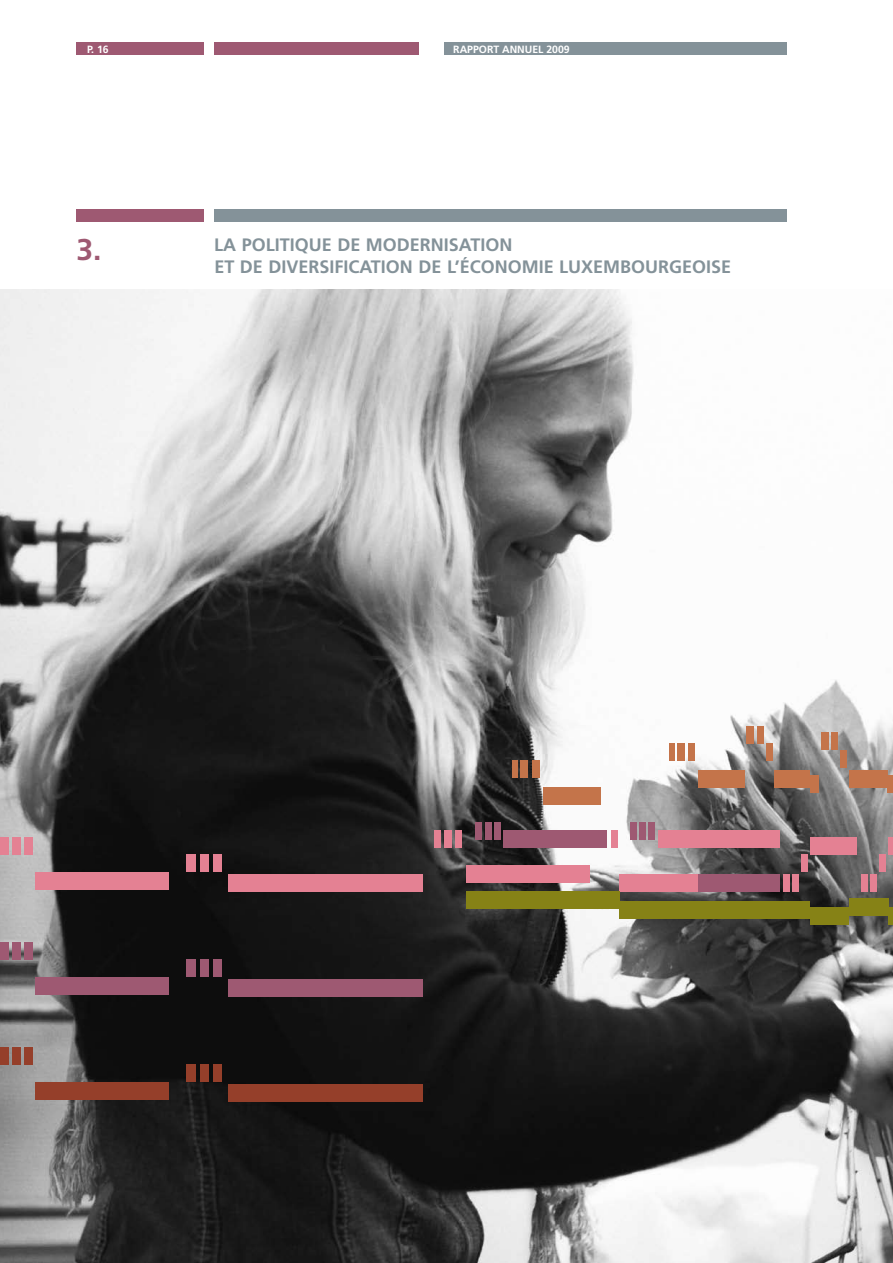
<style>
.page{position:relative;width:893px;height:1263px;background:#fff}
.page>*{position:absolute;margin:0;border:0;box-sizing:border-box;transform-origin:0 0}
.t1{font:700 30px "Frutiger";color:#9e5972}
.t2{font:700 18px "Frutiger";color:#849299}
.t3{font:700 10.5px "Frutiger LT Std";color:#fff}
</style>
<div class="page">
<div style="left:214px;top:43px;width:205px;height:12px;background:#9e5972"></div>
<div style="left:77px;top:43px;width:127px;height:12px;background:#9e5972"></div>
<img style="left:0;top:289px;width:893px;height:974px">
<div style="left:214px;top:210px;width:573px;height:12px;background:#849299"></div>
<div style="left:77px;top:210px;width:127px;height:12px;background:#9e5972"></div>
<div style="left:444px;top:43px;width:343px;height:12px;background:#849299"></div>
<div style="left:0;top:837px;width:9px;height:17px;background:#e48193"></div>
<div style="left:0;top:942px;width:9px;height:18px;background:#9e5972"></div>
<div style="left:0;top:1047px;width:9px;height:18px;background:#953f2a"></div>
<div style="left:186px;top:1065px;width:9px;height:17px;background:#953f2a"></div>
<div style="left:186px;top:959px;width:9px;height:17px;background:#9e5972"></div>
<div style="left:186px;top:854px;width:9px;height:17px;background:#e48193"></div>
<div style="left:434px;top:830px;width:7px;height:18px;background:#e48193"></div>
<div style="left:475px;top:822px;width:7px;height:17px;background:#9e5972"></div>
<div style="left:630px;top:822px;width:7px;height:17px;background:#9e5972"></div>
<div style="left:639px;top:822px;width:7px;height:17px;background:#9e5972"></div>
<div style="left:648px;top:822px;width:7px;height:17px;background:#9e5972"></div>
<div style="left:512px;top:760px;width:5px;height:18px;background:#c4744a"></div>
<div style="left:669px;top:743px;width:5px;height:18px;background:#c4744a"></div>
<div style="left:12px;top:837px;width:9px;height:17px;background:#e48193"></div>
<div style="left:12px;top:942px;width:9px;height:18px;background:#9e5972"></div>
<div style="left:12px;top:1047px;width:9px;height:18px;background:#953f2a"></div>
<div style="left:200px;top:1065px;width:9px;height:17px;background:#953f2a"></div>
<div style="left:200px;top:959px;width:9px;height:17px;background:#9e5972"></div>
<div style="left:200px;top:854px;width:9px;height:17px;background:#e48193"></div>
<div style="left:444px;top:830px;width:8px;height:18px;background:#e48193"></div>
<div style="left:485px;top:822px;width:6px;height:17px;background:#9e5972"></div>
<div style="left:783px;top:874px;width:7px;height:18px;background:#e48193"></div>
<div style="left:861px;top:874px;width:6px;height:18px;background:#e48193"></div>
<hr style="left:889px;top:907px;width:4px;height:17px;background:#868216">
<div style="left:520px;top:760px;width:8px;height:18px;background:#c4744a"></div>
<div style="left:677px;top:743px;width:8px;height:18px;background:#c4744a"></div>
<div style="left:746px;top:726px;width:8px;height:17px;background:#c4744a"></div>
<div style="left:820px;top:732px;width:8px;height:18px;background:#c4744a"></div>
<div style="left:24px;top:837px;width:8px;height:17px;background:#e48193"></div>
<div style="left:24px;top:942px;width:8px;height:18px;background:#9e5972"></div>
<div style="left:24px;top:1047px;width:8px;height:18px;background:#953f2a"></div>
<div style="left:213px;top:1065px;width:9px;height:17px;background:#953f2a"></div>
<div style="left:213px;top:959px;width:9px;height:17px;background:#9e5972"></div>
<div style="left:213px;top:854px;width:9px;height:17px;background:#e48193"></div>
<div style="left:456px;top:830px;width:6px;height:18px;background:#e48193"></div>
<div style="left:611px;top:830px;width:6px;height:18px;background:#e48193"></div>
<div style="left:503px;top:830px;width:104px;height:18px;background:#9e5972"></div>
<div style="left:658px;top:830px;width:122px;height:18px;background:#e48193"></div>
<div style="left:544px;top:787px;width:57px;height:17px;background:#c4744a"></div>
<div style="left:698px;top:770px;width:46px;height:17px;background:#c4744a"></div>
<div style="left:774px;top:770px;width:36px;height:17px;background:#c4744a"></div>
<div style="left:849px;top:770px;width:39px;height:17px;background:#c4744a"></div>
<div style="left:811px;top:837px;width:46px;height:17px;background:#e48193"></div>
<hr style="left:889px;top:837px;width:4px;height:17px;background:#e48193">
<div style="left:849px;top:898px;width:40px;height:18px;background:#868216"></div>
<div style="left:810px;top:907px;width:39px;height:17px;background:#868216"></div>
<div style="left:494px;top:822px;width:6px;height:17px;background:#9e5972"></div>
<div style="left:792px;top:874px;width:6px;height:18px;background:#e48193"></div>
<div style="left:870px;top:874px;width:6px;height:18px;background:#e48193"></div>
<div style="left:802px;top:854px;width:6px;height:18px;background:#e48193"></div>
<div style="left:879px;top:854px;width:6px;height:18px;background:#e48193"></div>
<div style="left:810px;top:776px;width:8px;height:17px;background:#c4744a"></div>
<div style="left:888px;top:776px;width:5px;height:17px;background:#c4744a"></div>
<div style="left:532px;top:760px;width:8px;height:18px;background:#c4744a"></div>
<div style="left:688px;top:743px;width:7px;height:18px;background:#c4744a"></div>
<div style="left:757px;top:726px;width:7px;height:17px;background:#c4744a"></div>
<div style="left:831px;top:732px;width:7px;height:18px;background:#c4744a"></div>
<div style="left:766px;top:743px;width:6px;height:18px;background:#c4744a"></div>
<div style="left:840px;top:750px;width:7px;height:17px;background:#c4744a"></div>
<div style="left:36px;top:872px;width:133px;height:17px;background:#e48193"></div>
<div style="left:36px;top:977px;width:133px;height:18px;background:#9e5972"></div>
<div style="left:36px;top:1082px;width:133px;height:18px;background:#953f2a"></div>
<div style="left:228px;top:1084px;width:195px;height:18px;background:#953f2a"></div>
<div style="left:228px;top:979px;width:195px;height:17px;background:#9e5972"></div>
<div style="left:228px;top:874px;width:195px;height:17px;background:#e48193"></div>
<div style="left:466px;top:865px;width:123px;height:18px;background:#e48193"></div>
<div style="left:620px;top:874px;width:79px;height:18px;background:#e48193"></div>
<div style="left:698px;top:874px;width:81px;height:18px;background:#9e5972"></div>
<div style="left:466px;top:892px;width:153px;height:17px;background:#868216"></div>
<div style="left:620px;top:901px;width:190px;height:18px;background:#868216"></div>
<p class="t3" style="left:87px;top:43px;width:23px">P. 16</p>
<p class="t3" style="left:453px;top:43px;width:118px">RAPPORT ANNUEL 2009</p>
<h1 class="t1" style="left:77px;top:232px;width:27px">3.</h1>
<p class="t2" style="left:214px;top:234px;width:37px">LA POLITI</p>
<p class="t2" style="left:295px;top:234px;width:84px">QUEDEMODERNISATION</p>
<p class="t2" style="left:214px;top:256px;width:65px">ETDEDIVERSIFICATION</p>
<p class="t2" style="left:418px;top:256px;width:54px">DE L’ÉCONOMIE</p>
<p class="t2" style="left:559px;top:256px;width:47px">LUXEMBOURGEOISE</p>
</div>
